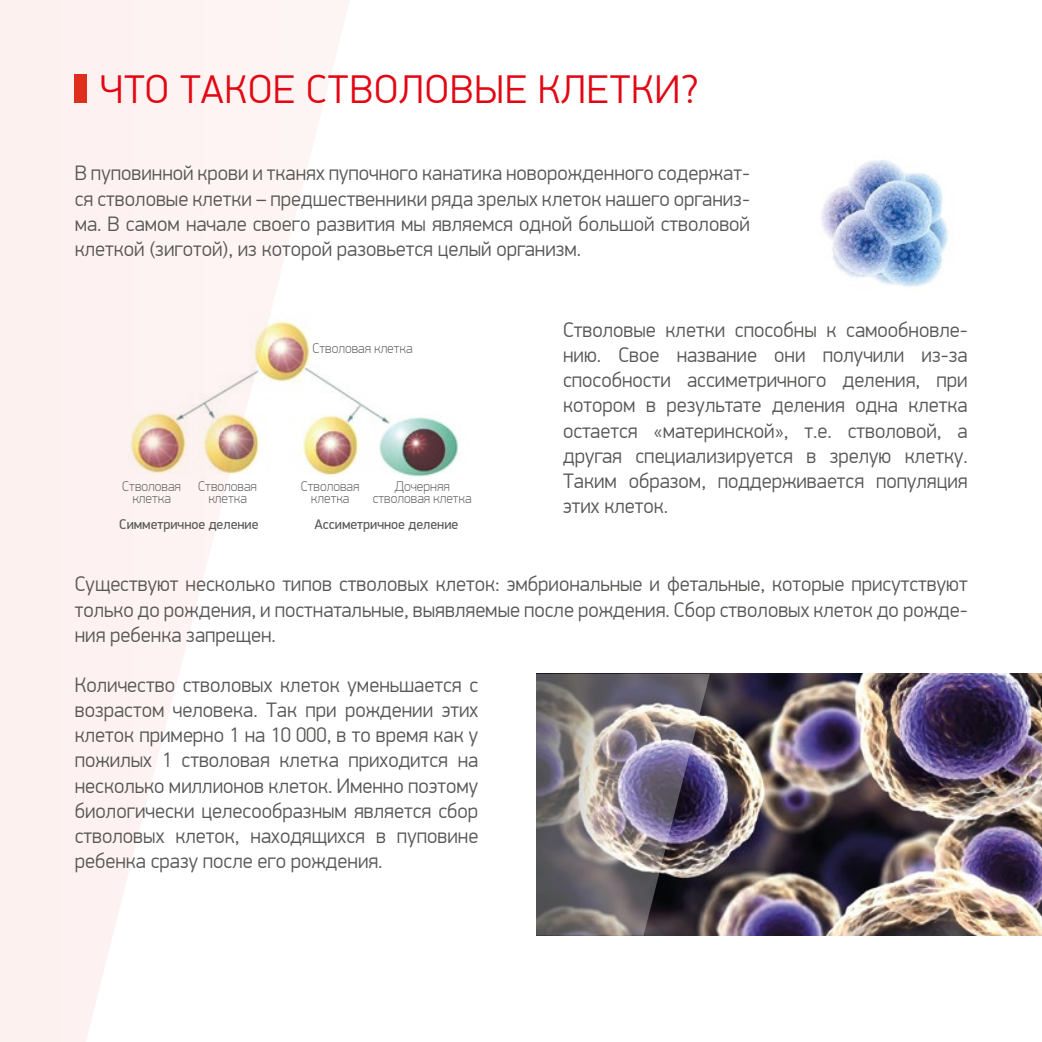
<style>
.page{position:relative;width:1042px;height:1042px;background:#fff}
.page>*{position:absolute;margin:0;border:0;box-sizing:border-box;transform-origin:0 0}
.t1{font:300 40.25px "PF Din Display Pro";letter-spacing:.025em;color:#e30613}
.t2{font:300 21px/25.2px "PF Din Display Pro";color:#575756;text-align:justify}
.t3{font:100 14px/12.2px "PF Din Display Pro";color:#575756;text-align:center}
.t4{font:14px "PF Din Display Pro";color:#575756}
</style>
<div class="page">
<svg style="left:0;top:0;width:347px;height:1042px"></svg>
<img style="left:710px;top:674px;width:332px;height:261px">
<img style="left:821px;top:160px;width:128px;height:127px">
<img style="left:108px;top:313px;width:352px;height:179px">
<img style="left:536px;top:674px;width:174px;height:261px">
<div style="left:74px;top:74px;width:13px;height:29px;background:#e02e1d"></div>
<h1 class="t1" style="left:100px;top:67px;width:600px">ЧТО ТАКОЕ СТВОЛОВЫЕ КЛЕТКИ?</h1>
<p class="t2" style="left:75px;top:161px;width:677px">В пуповинной крови и тканях пупочного канатика новорожденного содержат&shy;ся стволовые клетки – предшественники ряда зрелых клеток нашего организ&shy;ма. В самом начале своего развития мы являемся одной большой стволовой клеткой (зиготой), из которой разовьется целый организм.</p>
<p class="t3" style="left:312px;top:342px;width:102px">Стволовая клетка</p>
<p class="t3" style="left:122px;top:480px;width:60px">Стволовая клетка</p>
<p class="t4" style="left:119px;top:516px;width:141px">Симметричное деление</p>
<p class="t4" style="left:314px;top:516px;width:145px">Ассиметричное деление</p>
<p class="t3" style="left:198px;top:480px;width:60px">Стволовая клетка</p>
<p class="t3" style="left:301px;top:480px;width:60px">Стволовая клетка</p>
<p class="t3" style="left:373px;top:480px;width:100px">Дочерняя стволовая клетка</p>
<p class="t2" style="left:563px;top:317px;width:406px">Стволовые клетки способны к самообновле&shy;нию. Свое название они получили из-за способности ассиметричного деления, при котором в результате деления одна клетка остается «материнской», т.е. стволовой, а другая специализируется в зрелую клетку.<br>Таким образом, поддерживается популяция этих клеток.</p>
<p class="t2" style="left:75px;top:572px;width:894px">Существуют несколько типов стволовых клеток: эмбриональные и фетальные, которые присутствуют только до рождения, и постнатальные, выявляемые после рождения. Сбор стволовых клеток до рожде&shy;ния ребенка запрещен.</p>
<p class="t2" style="left:75px;top:672px;width:405px">Количество стволовых клеток уменьшается с возрастом человека. Так при рождении этих клеток примерно 1 на 10 000, в то время как у пожилых 1 стволовая клетка приходится на несколько миллионов клеток. Именно поэтому биологически целесообразным является сбор стволовых клеток, находящихся в пуповине ребенка сразу после его рождения.</p>
</div>
